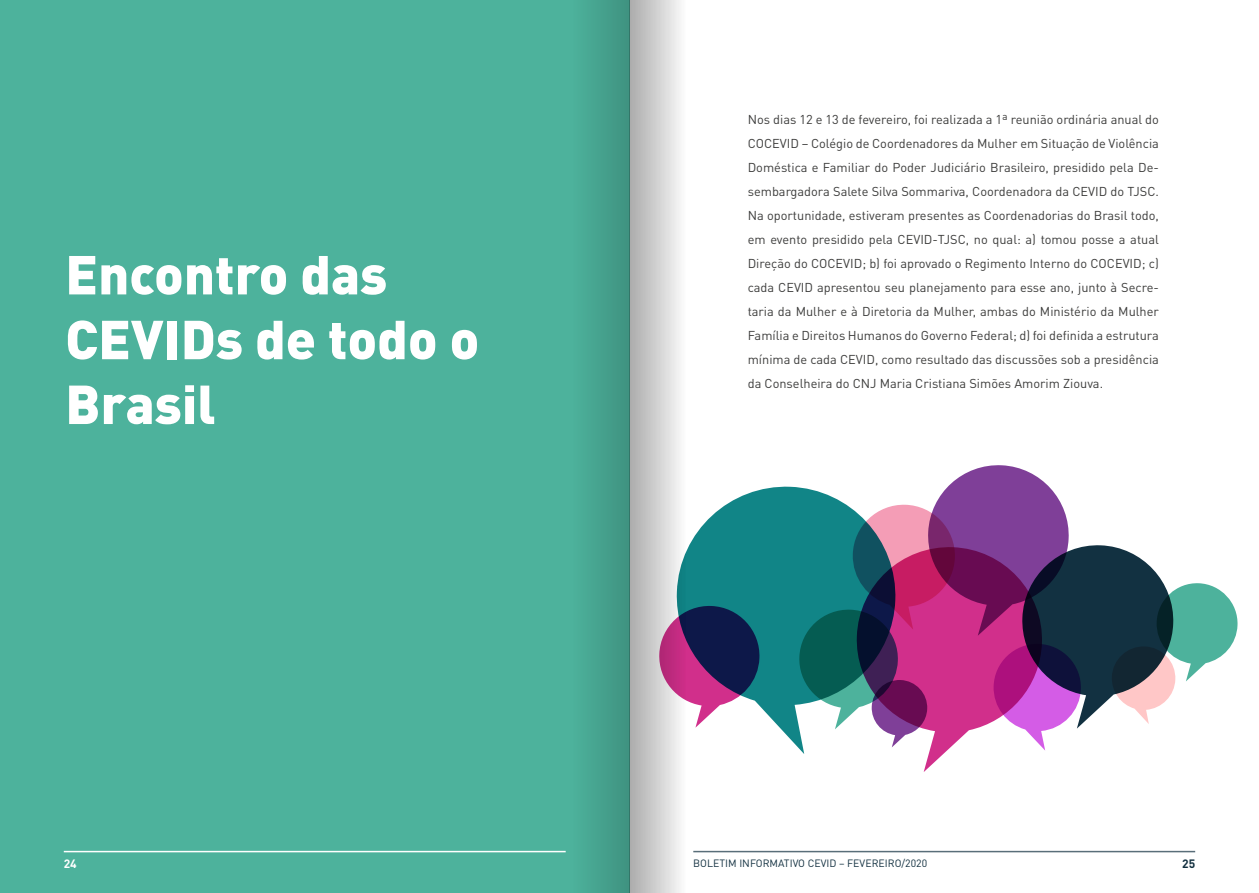
<style>
.page{position:relative;width:1259px;height:893px;background:#fff}
.page>*{position:absolute;margin:0;border:0;box-sizing:border-box;transform-origin:0 0}
.t1{font:900 54px/64.8px "DIN Pro";color:#fff}
.t2{font:12.75px/24px "DIN Pro";color:#3c3c3b;text-align:justify}
.t3{font:700 12px "DIN Pro";color:#123040}
.t4{font:700 12px "DIN Pro";color:#fff}
.t5{font:10.5px "DIN Pro";color:#123040}
</style>
<div class="page">
<hr style="left:693px;top:851px;width:502px;height:1px;background:#596e79">
<div style="left:0;top:0;width:629px;height:893px;background:#4db29c"></div>
<hr style="left:64px;top:851px;width:502px;height:1px;background:#fff">
<svg style="left:725px;top:487px;width:74px;height:262px;background:#309596"></svg>
<svg style="left:725px;top:606px;width:34px;height:122px"></svg>
<svg style="left:799px;top:465px;width:438px;height:307px"></svg>
<svg style="left:629px;top:0;width:96px;height:893px"></svg>
<div style="left:533px;top:0;width:96px;height:893px;background:linear-gradient(to right,#51baa3,#419885)"></div>
<h1 class="t1" style="left:65px;top:240px;width:415px">Encontro das<br>CEVIDs de todo o<br>Brasil</h1>
<p class="t4" style="left:64px;top:856px;width:15px">24</p>
<p class="t2" style="left:747px;top:107px;width:413px">Nos dias 12 e 13 de fevereiro, foi realizada a 1ª reunião ordinária anual do COCEVID – Colégio de Coordenadores da Mulher em Situação de Violência Doméstica e Familiar do Poder Judiciário Brasileiro, presidido pela De&shy;sembargadora Salete Silva Sommariva, Coordenadora da CEVID do TJSC.<br>Na oportunidade, estiveram presentes as Coordenadorias do Brasil todo, em evento presidido pela CEVID-TJSC, no qual: a) tomou posse a atual Direção do COCEVID; b) foi aprovado o Regimento Interno do COCEVID; c) cada CEVID apresentou seu planejamento para esse ano, junto à Secre&shy;taria da Mulher e à Diretoria da Mulher, ambas do Ministério da Mulher Família e Direitos Humanos do Governo Federal; d) foi definida a estrutura mínima de cada CEVID, como resultado das discussões sob a presidência da Conselheira do CNJ Maria Cristiana Simões Amorim Ziouva.</p>
<p class="t5" style="left:693px;top:856px;width:235px">BOLETIM INFORMATIVO CEVID – FEVEREIRO/2020</p>
<p class="t3" style="left:1182px;top:856px;width:15px">25</p>
</div>
